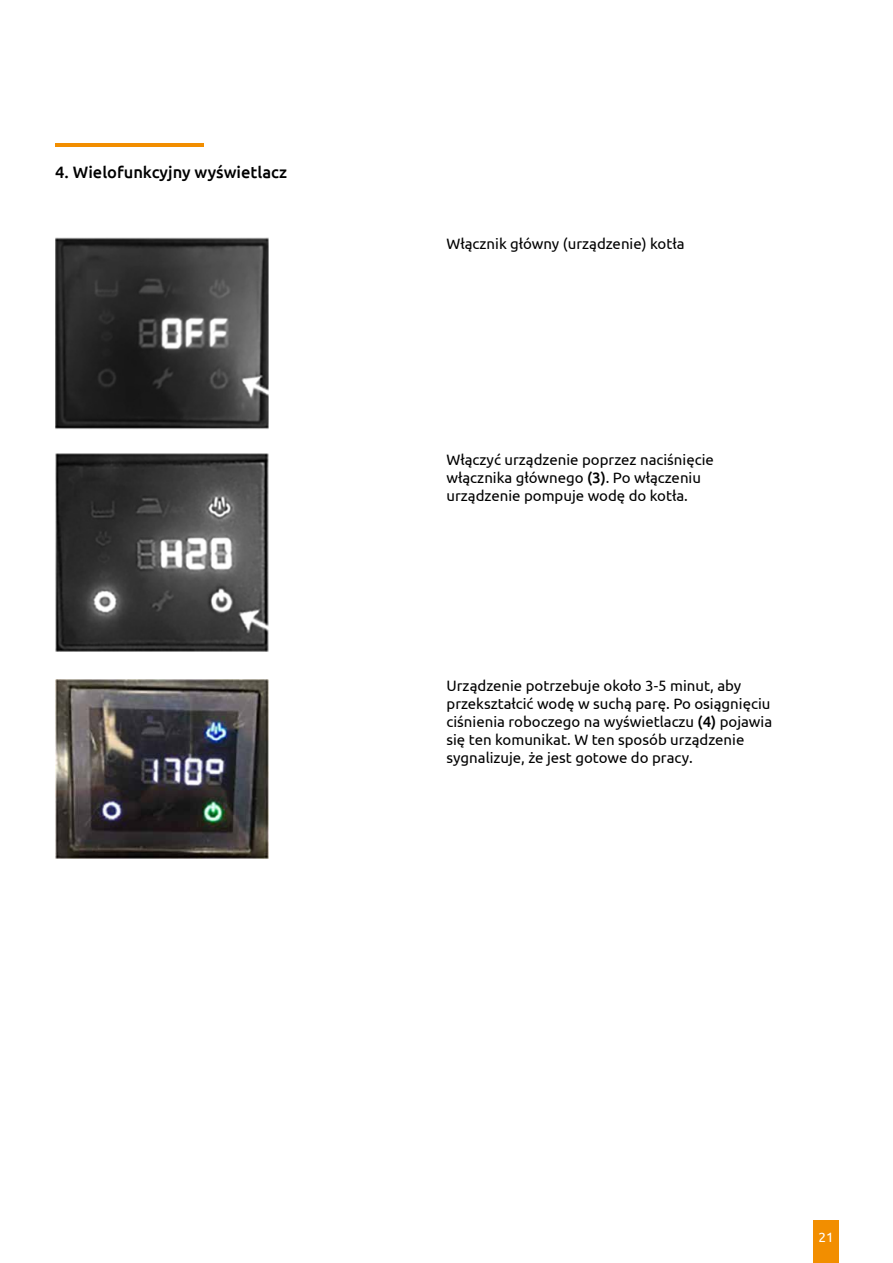
<style>
.page{position:relative;width:893px;height:1263px;background:#fff}
.page>*{position:absolute;margin:0;border:0;box-sizing:border-box;transform-origin:0 0}
.t1{font:500 16.5px "Ubuntu";color:#000}
.t2{font:15px/18px "Ubuntu";color:#000}
.t3{font:13.5px "Ubuntu";color:#fff}
.s1{font-weight:500}
</style>
<div class="page">
<div style="left:813px;top:1220px;width:26px;height:43px;background:#f28e00"></div>
<img style="left:55px;top:237px;width:213px;height:192px">
<img style="left:55px;top:453px;width:213px;height:198px">
<img style="left:55px;top:680px;width:213px;height:178px">
<hr style="left:55px;top:144px;width:149px;height:3px;background:#f28e00">
<p class="t1" style="left:55px;top:162px;width:233px">4. Wielofunkcyjny wyświetlacz</p>
<p class="t2" style="left:446px;top:234px;width:240px">Włącznik główny (urządzenie) kotła</p>
<p class="t2" style="left:446px;top:450px;width:269px">Włączyć urządzenie poprzez naciśnięcie włącznika głównego <span class="s1">(3)</span>. Po włączeniu urządzenie pompuje wodę do kotła.</p>
<p class="t2" style="left:446px;top:676px;width:327px">Urządzenie potrzebuje około 3-5 minut, aby przekształcić wodę w suchą parę. Po osiągnięciu ciśnienia roboczego na wyświetlaczu <span class="s1">(4)</span> pojawia się ten komunikat. W ten sposób urządzenie sygnalizuje, że jest gotowe do pracy.</p>
<p class="t3" style="left:819px;top:1229px;width:17px">21</p>
</div>
